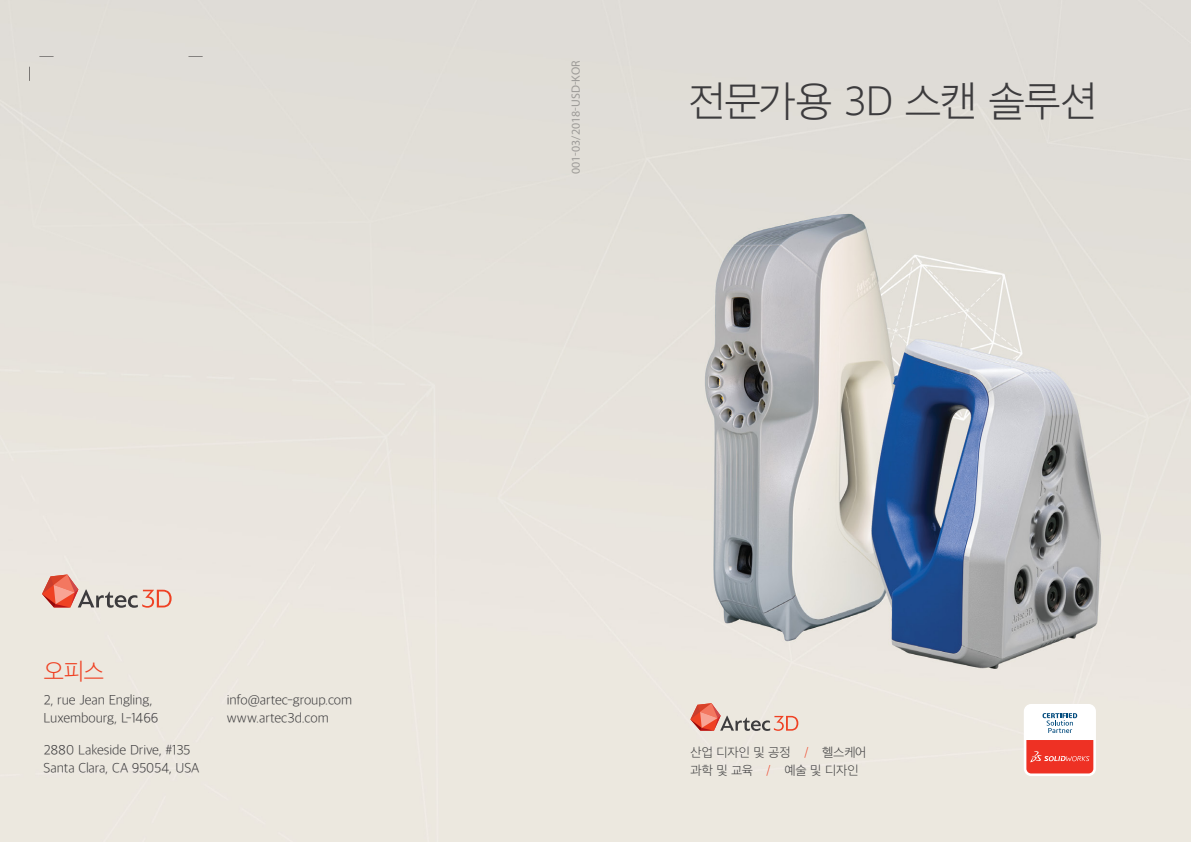
<style>
.page{position:relative;width:1191px;height:842px;background:#fff}
.page>*{position:absolute;margin:0;border:0;box-sizing:border-box;transform-origin:0 0}
.t1{font:200 43px "Apple SD Gothic Neo";letter-spacing:-.035em;color:#3c3b3d}
.t2{font:200 24px "Apple SD Gothic Neo";color:#ef4123}
.t3{font:200 14px/18px "Apple SD Gothic Neo";letter-spacing:-.01em;color:#3c3b3d}
.t4{font:200 13px/18px "Apple SD Gothic Neo";letter-spacing:-.015em;color:#414142}
.t5{font:12px "Myriad Pro";color:#9d9b98}
.s1{color:#ef4123}
</style>
<div class="page">
<img style="left:0;top:0;width:1191px;height:842px">
<svg style="left:42px;top:574px;width:130px;height:34px;background:#dcb7ad"></svg>
<svg style="left:690px;top:703px;width:108px;height:28px;background:#dcb7ac"></svg>
<div style="left:1023px;top:704px;width:73px;height:72px;background:#fff;border-radius:7px"></div>
<svg style="left:1026px;top:740px;width:67px;height:33px;background:#ee3d31"></svg>
<svg style="left:1042px;top:713px;width:35px;height:20px"></svg>
<svg style="left:29px;top:67px;width:1px;height:14px"></svg>
<svg style="left:39px;top:57px;width:15px;height:1px"></svg>
<svg style="left:188px;top:57px;width:15px;height:1px"></svg>
<h2 class="t2" style="left:44px;top:659px;width:62px">오피스</h2>
<p class="t3" style="left:44px;top:692px;width:116px">2, rue Jean Engling,<br>Luxembourg, L-1466</p>
<p class="t3" style="left:44px;top:742px;width:157px">2880 Lakeside Drive, #135<br>Santa Clara, CA 95054, USA</p>
<p class="t3" style="left:227px;top:692px;width:127px">info@artec-group.com www.artec3d.com</p>
<p class="t5" style="left:568px;top:174px;width:115px;rotate:-90deg">001-03/2018-USD-KOR</p>
<h1 class="t1" style="left:689px;top:79px;width:410px">전문가용 3D 스캔 솔루션</h1>
<p class="t4" style="left:690px;top:744px;width:177px">산업 디자인 및 공정 <span class="s1">/</span> 헬스케어 과학 및 교육 <span class="s1">/</span> 예술 및 디자인</p>
</div>
